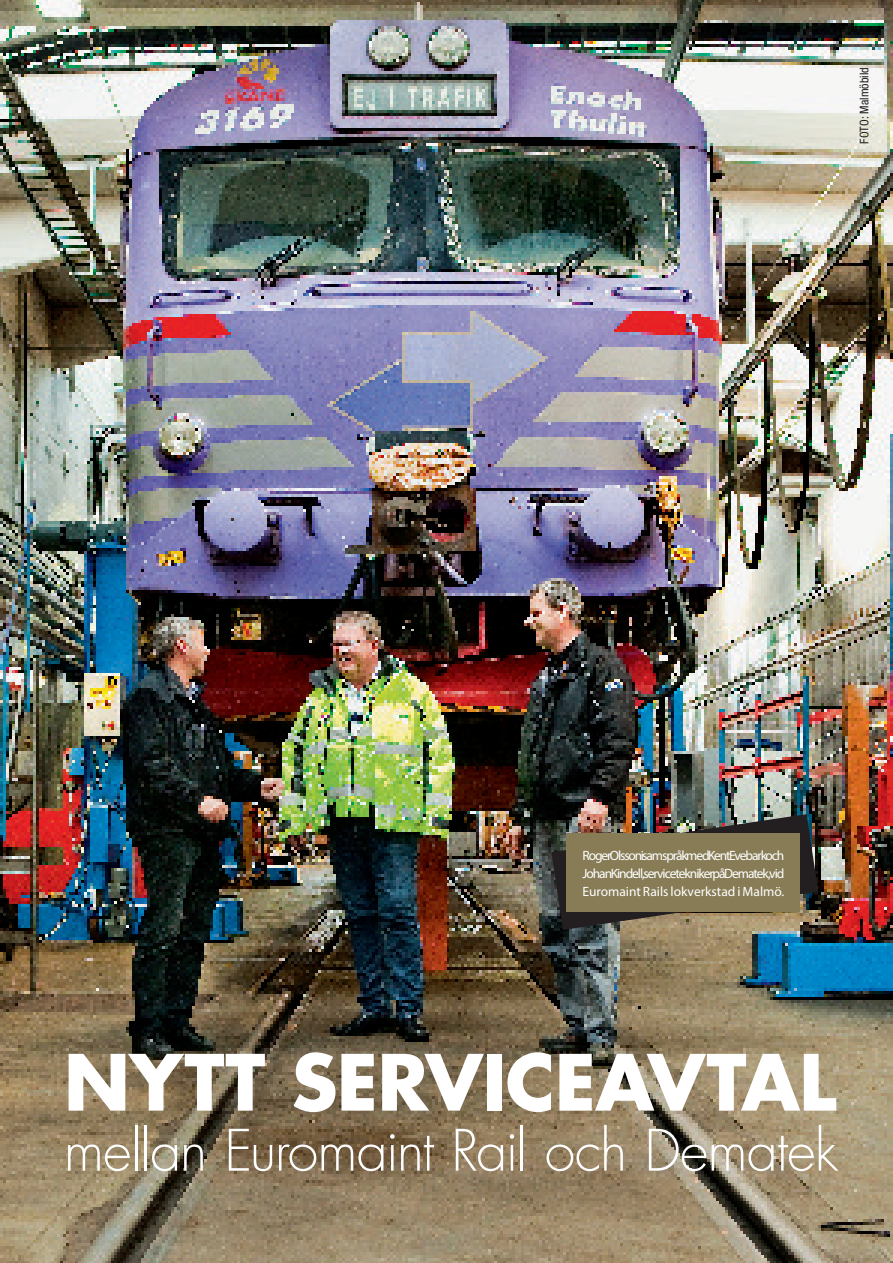
<style>
.page{position:relative;width:893px;height:1263px;background:#fff}
.page>*{position:absolute;margin:0;border:0;box-sizing:border-box;transform-origin:0 0}
.Rubbe{font:700 75.3px "Futura Std";letter-spacing:-.01em;color:#fff}
.Rubbe-2{font:300 55.5px "Futura Std";letter-spacing:-.025em;color:#fff}
.Citat{font:13.5px/18px "Myriad Pro";color:#fff;text-align:justify}
.Tekniska_data_VOLT{font:condensed 12px "Helvetica Neue LT Std";letter-spacing:.005em;color:#231f20}
</style>
<div class="page">
<img style="left:0;top:0;width:893px;height:1263px">
<img style="left:551px;top:814px;width:267px;height:116px">
<div style="left:567px;top:833px;width:233px;height:78px;background:#877c56"></div>
<p class="Tekniska_data_VOLT" style="left:857px;top:144px;width:78px;rotate:-90deg">FOTO: Malmöbild</p>
<p class="Citat" style="left:582px;top:846px;width:203px">Roger Olsson isamspråk med Kent Evebark och Johan Kindell,servicetekniker på Dematek,vid Euromaint Rails lokverkstad i Malmö.</p>
<p class="Rubbe" style="left:64px;top:1032px;width:774px">NYTT SERVICEAVTAL</p>
<p class="Rubbe-2" style="left:64px;top:1117px;width:776px">mellan Euromaint Rail och Dematek</p>
</div>
